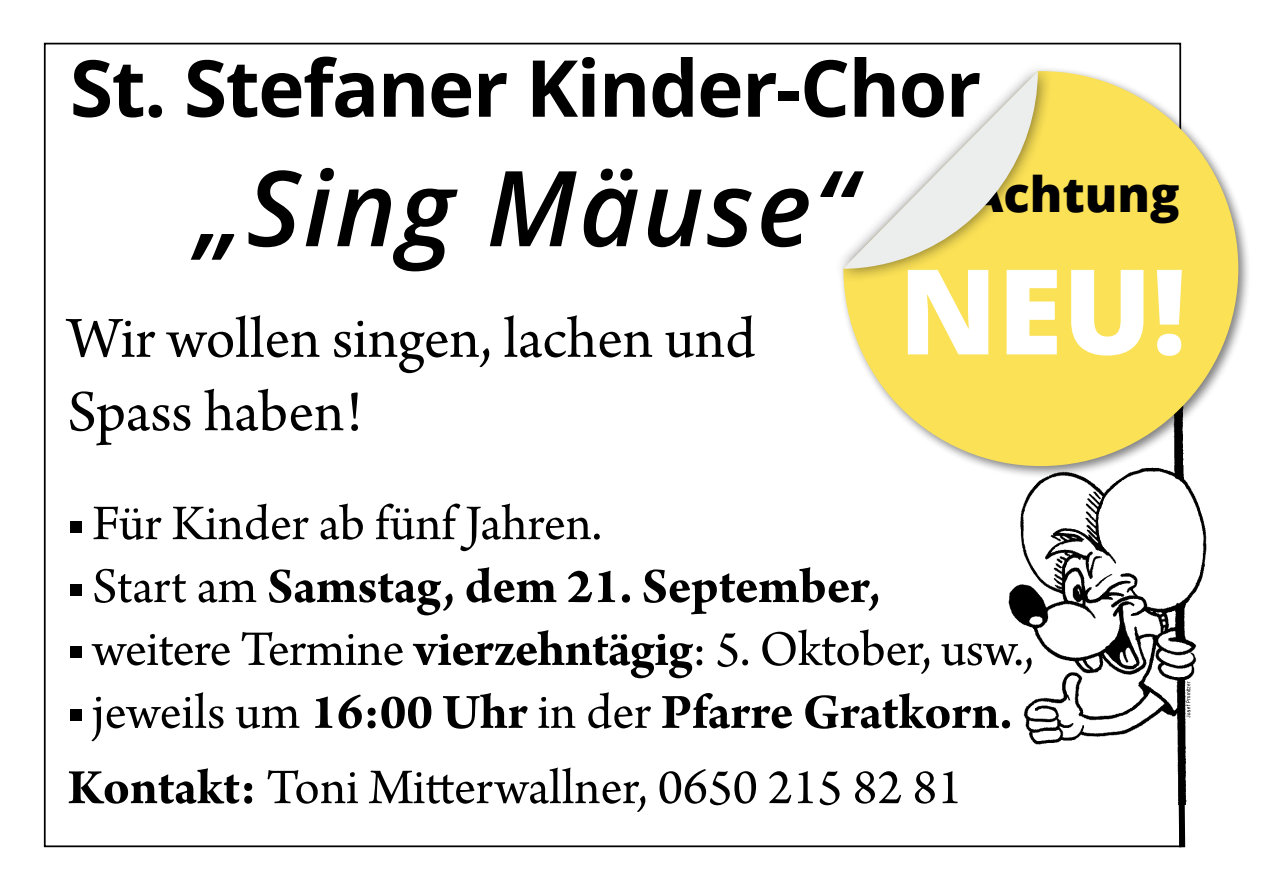
<style>
.page{position:relative;width:1263px;height:893px;background:#fff}
.page>*{position:absolute;margin:0;border:0;box-sizing:border-box;transform-origin:0 0}
.t1{font:800 118.35px "Open Sans";color:#fff}
.t2{font:italic 600 104.85px "Open Sans";letter-spacing:.025em;color:#000}
.t3{font:700 78.6px "Open Sans";letter-spacing:-.02em;color:#000}
.t4{font:61.2px/73.3px "Arno Pro";letter-spacing:-.005em;color:#000}
.t5{font:52.35px/75.3px "Arno Pro";letter-spacing:-.005em;color:#000}
.t6{font:700 52.35px "Arno Pro";letter-spacing:-.005em;color:#000}
.t7{font:800 48.75px "Open Sans";color:#000}
.s1{font-weight:400}
.s2{font-weight:700}
</style>
<div class="page">
<img style="left:1008px;top:500px;width:199px;height:245px">
<div style="left:838px;top:66px;width:425px;height:434px;background:#000;opacity:.5"></div>
<svg style="left:843px;top:71px;width:395px;height:395px;fill:#fbe156"></svg>
<div style="left:829px;top:57px;width:232px;height:234px;background:#000;opacity:.5"></div>
<svg style="left:843px;top:71px;width:195px;height:198px"></svg>
<svg style="left:1175px;top:742px;width:13px;height:106px"></svg>
<h3 class="t3" style="left:70px;top:33px;width:913px">St. Stefaner Kinder-Chor</h3>
<h2 class="t2" style="left:196px;top:136px;width:661px">„Sing Mäuse“</h2>
<p class="t4" style="left:67px;top:305px;width:689px">Wir wollen singen, lachen und<br>Spass haben!</p>
<p class="t7" style="left:968px;top:157px;width:213px">Achtung</p>
<h1 class="t1" style="left:899px;top:221px;width:289px">NEU!</h1>
<p class="t5" style="left:67px;top:488px;width:536px">■ Für Kinder ab fünf Jahren.</p>
<p class="t6" style="left:67px;top:556px;width:815px"><span class="s1">■ Start am</span> Samstag, dem 21. September,</p>
<p class="t5" style="left:67px;top:614px;width:968px">■ weitere Termine <span class="s2">vierzehntägig</span>: 5. Oktober, usw.,</p>
<p class="t5" style="left:67px;top:677px;width:946px">■jeweils um <span class="s2">16:00 Uhr</span> in der <span class="s2">Pfarre Gratkorn.<br>Kontakt:</span> Toni Mitterwallner, 0650 215 82 81</p>
</div>
